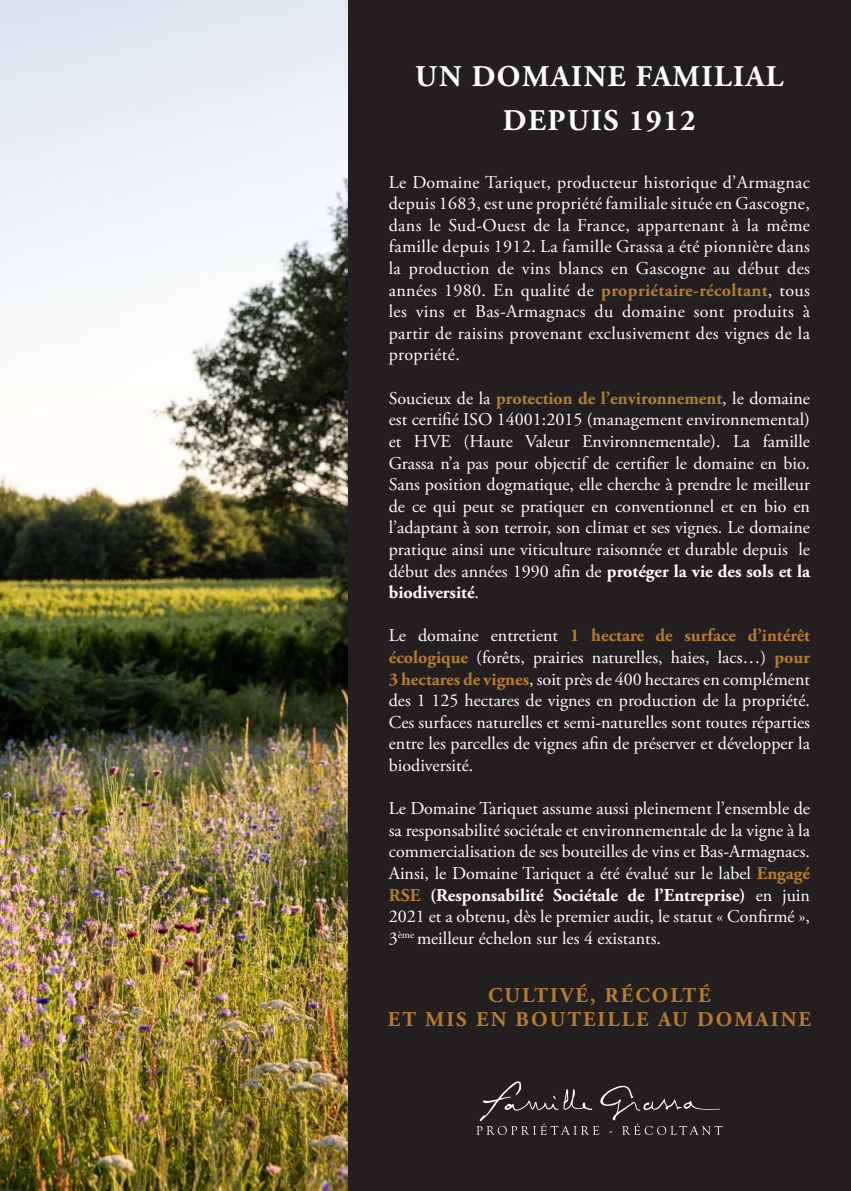
<style>
.page{position:relative;width:851px;height:1191px;background:#fff}
.page>*{position:absolute;margin:0;border:0;box-sizing:border-box;transform-origin:0 0}
.t1{font:700 30px/44.5px "Adobe Garamond Pro";letter-spacing:.05em;color:#fff;text-align:center}
.t2{font:700 21px/24px "Adobe Garamond Pro";letter-spacing:.1em;color:#b87d2a;text-align:center}
.t3{font:18px/21.6px "Adobe Garamond Pro";color:#fff;text-align:justify}
.s1{font-weight:700;color:#b87d2a}
.s2{font-weight:700}
</style>
<div class="page">
<div style="left:348px;top:0;width:502px;height:1191px;background:#231f20"></div>
<svg style="left:476px;top:1081px;width:246px;height:53px"></svg>
<img style="left:0;top:0;width:348px;height:1191px">
<h1 class="t1" style="left:415px;top:54px;width:370px">UN DOMAINE FAMILIAL<br>DEPUIS 1912</h1>
<p class="t3" style="left:389px;top:172px;width:423px">Le Domaine Tariquet, producteur historique d’Armagnac depuis 1683, est une propriété familiale située en Gascogne, dans le Sud-Ouest de la France, appartenant à la même famille depuis 1912. La famille Grassa a été pionnière dans la production de vins blancs en Gascogne au début des années 1980. En qualité de <span class="s1">propriétaire-récoltant</span>, tous les vins et Bas-Armagnacs du domaine sont produits à partir de raisins provenant exclusivement des vignes de la propriété.</p>
<p class="t3" style="left:389px;top:388px;width:422px">Soucieux de la <span class="s1">protection de l’environnement</span>, le domaine est certifié ISO 14001:2015 (management environnemental) et HVE (Haute Valeur Environnementale). La famille Grassa n’a pas pour objectif de certifier le domaine en bio.<br>Sans position dogmatique, elle cherche à prendre le meilleur de ce qui peut se pratiquer en conventionnel et en bio en l’adaptant à son terroir, son climat et ses vignes. Le domaine pratique ainsi une viticulture raisonnée et durable depuis le début des années 1990 afin de <span class="s2">protéger la vie des sols et la biodiversité</span>.</p>
<p class="t3" style="left:389px;top:625px;width:422px">Le domaine entretient <span class="s1">1 hectare de surface d’intérêt écologique</span> (forêts, prairies naturelles, haies, lacs…) <span class="s1">pour 3 hectares de vignes</span>, soit près de 400 hectares en complément des 1 125 hectares de vignes en production de la propriété.<br>Ces surfaces naturelles et semi-naturelles sont toutes réparties entre les parcelles de vignes afin de préserver et développer la biodiversité.</p>
<p class="t3" style="left:389px;top:798px;width:422px">Le Domaine Tariquet assume aussi pleinement l’ensemble de sa responsabilité sociétale et environnementale de la vigne à la commercialisation de ses bouteilles de vins et Bas-Armagnacs.<br>Ainsi, le Domaine Tariquet a été évalué sur le label <span class="s1">Engagé RSE</span> <span class="s2">(Responsabilité Sociétale de l’Entreprise)</span> en juin 2021 et a obtenu, dès le premier audit, le statut « Confirmé », 3<sup>ème</sup> meilleur échelon sur les 4 existants.</p>
<p class="t2" style="left:388px;top:983px;width:424px">CULTIVÉ, RÉCOLTÉ<br>ET MIS EN BOUTEILLE AU DOMAINE</p>
</div>
